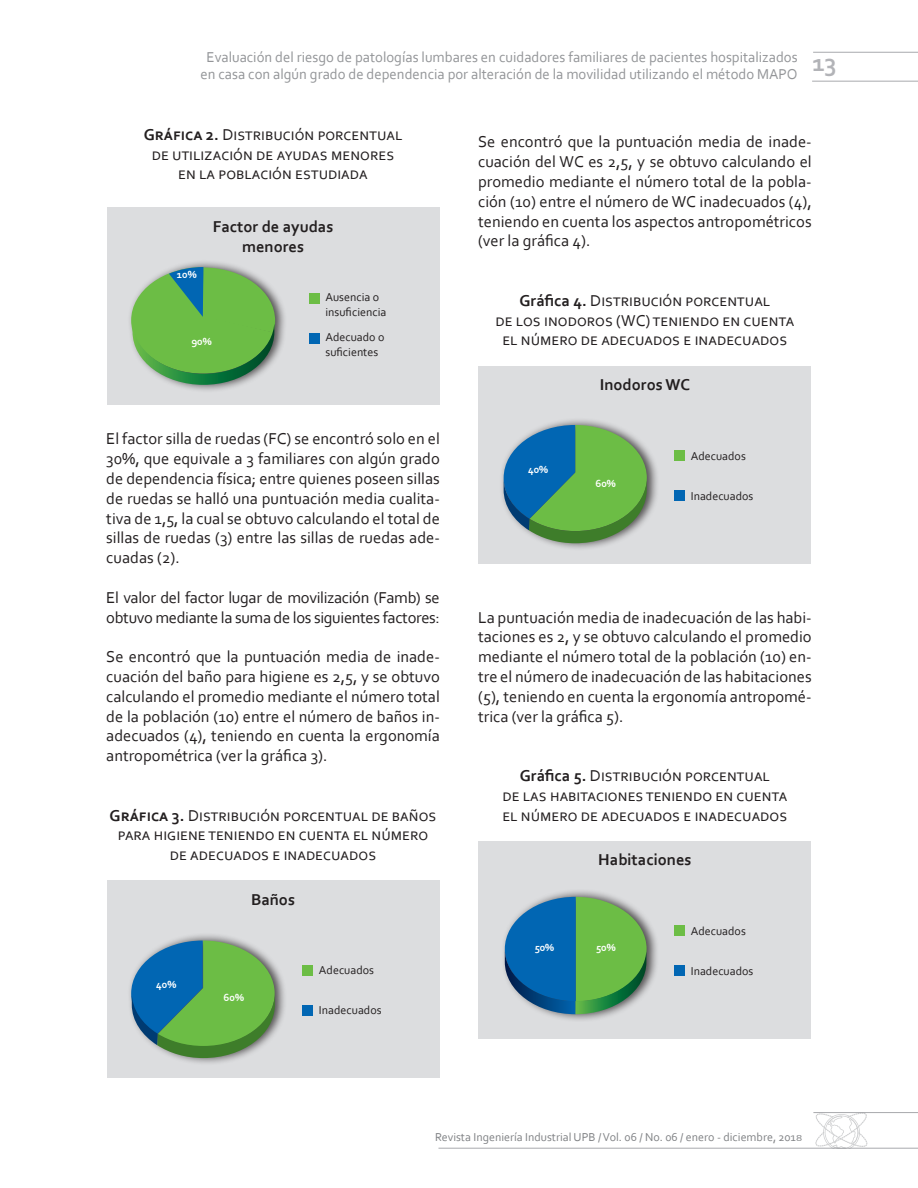
<style>
.page{position:relative;width:918px;height:1188px;background:#fff}
.page>*{position:absolute;margin:0;border:0;box-sizing:border-box;transform-origin:0 0}
.t1{font:700 25.5px "Corbel";color:#b2b3b7}
.texto_corrido_ing_in{font:16.5px/19.8px "Corbel";color:#231f20;text-align:justify}
.encabezado_tablas_in{font:16.5px/19.8px "Corbel";color:#231f20;text-align:center}
.texto_corrido_ing_in-2{font:16.5px/19.8px "Corbel";letter-spacing:-.02em;color:#231f20}
.texto_corrido_ing_in-3{font:700 16.5px "Corbel";color:#231f20}
.t2{font:15px/16.5px "Corbel";color:#939598;text-align:center}
.texto_corrido_ing_in-4{font:12px "Corbel";color:#231f20}
.t3{font:12px "Corbel";color:#808285}
.texto_corrido_ing_in-5{font:700 10.8px "Corbel";color:#fff}
.s1{font-weight:700}
.s2{font-size:9px}
</style>
<div class="page">
<hr style="left:813px;top:52px;width:105px;height:1px;background:#a8a9ad">
<hr style="left:812px;top:81px;width:106px;height:1px;background:#a8a9ad">
<hr style="left:438px;top:1148px;width:480px;height:1px;background:#a8a9ad">
<hr style="left:813px;top:1112px;width:105px;height:1px;background:#a8a9ad">
<svg style="left:815px;top:1113px;width:52px;height:35px"></svg>
<div style="left:107px;top:208px;width:332px;height:197px;background:#dcdddf"></div>
<div style="left:309px;top:293px;width:11px;height:11px;background:#6cbd45"></div>
<div style="left:309px;top:333px;width:11px;height:11px;background:#0166b3"></div>
<div style="left:127px;top:259px;width:161px;height:134px;background:#231f20;opacity:.75"></div>
<svg style="left:131px;top:267px;width:144px;height:118px;background:#72b564"></svg>
<div style="left:107px;top:881px;width:332px;height:197px;background:#dcdddf"></div>
<div style="left:127px;top:932px;width:160px;height:134px;background:#231f20;opacity:.75"></div>
<svg style="left:131px;top:941px;width:144px;height:117px;background:#5ca07a"></svg>
<div style="left:303px;top:965px;width:10px;height:11px;background:#6cbd45"></div>
<div style="left:303px;top:1005px;width:10px;height:11px;background:#0166b3"></div>
<div style="left:479px;top:366px;width:332px;height:197px;background:#dcdddf"></div>
<div style="left:500px;top:417px;width:159px;height:134px;background:#231f20;opacity:.75"></div>
<svg style="left:504px;top:425px;width:143px;height:118px;background:#5a9f7a"></svg>
<div style="left:675px;top:450px;width:10px;height:11px;background:#6cbd45"></div>
<div style="left:675px;top:490px;width:10px;height:11px;background:#0166b3"></div>
<div style="left:479px;top:841px;width:332px;height:197px;background:#dcdddf"></div>
<div style="left:675px;top:926px;width:10px;height:10px;background:#6cbd45"></div>
<div style="left:675px;top:966px;width:10px;height:10px;background:#0166b3"></div>
<div style="left:501px;top:889px;width:158px;height:133px;background:#231f20;opacity:.75"></div>
<svg style="left:505px;top:897px;width:142px;height:117px;background:#4c9586"></svg>
<p class="t2" style="left:201px;top:49px;width:599px">Evaluación del riesgo de patologías lumbares en cuidadores familiares de pacientes hospitalizados en casa con algún grado de dependencia por alteración de la movilidad utilizando el método MAPO</p>
<h1 class="t1" style="left:813px;top:47px;width:26px">13</h1>
<p class="encabezado_tablas_in" style="left:144px;top:124px;width:260px"><span class="s1">Gráfica 2.</span> Distribución porcentual de utilización de ayudas menores en la población estudiada</p>
<p class="texto_corrido_ing_in-5" style="left:177px;top:268px;width:21px">10%</p>
<p class="texto_corrido_ing_in-3" style="left:213px;top:216px;width:122px">Factor de ayudas</p>
<p class="texto_corrido_ing_in-3" style="left:242px;top:236px;width:64px">menores</p>
<p class="texto_corrido_ing_in-5" style="left:191px;top:335px;width:22px">90%</p>
<p class="texto_corrido_ing_in-4" style="left:325px;top:290px;width:55px">Ausencia o</p>
<p class="texto_corrido_ing_in-4" style="left:325px;top:305px;width:62px">insuficiencia</p>
<p class="texto_corrido_ing_in-4" style="left:325px;top:330px;width:61px">Adecuado o</p>
<p class="texto_corrido_ing_in-4" style="left:325px;top:345px;width:54px">suficientes</p>
<p class="texto_corrido_ing_in" style="left:106px;top:429px;width:335px">El factor silla de ruedas (FC) se encontró solo en el 30%, que equivale a 3 familiares con algún grado de dependencia física; entre quienes poseen sillas de ruedas se halló una puntuación media cualita&shy;tiva de 1,5, la cual se obtuvo calculando el total de sillas de ruedas (3) entre las sillas de ruedas ade&shy;cuadas (2).</p>
<p class="texto_corrido_ing_in-2" style="left:106px;top:587px;width:335px">El valor del factor lugar de movilización (Famb) se obtuvo mediante la suma de los siguientes factores:</p>
<p class="texto_corrido_ing_in" style="left:106px;top:646px;width:335px">Se encontró que la puntuación media de inade&shy;cuación del baño para higiene es 2,5, y se obtuvo calculando el promedio mediante el número total de la población (10) entre el número de baños in&shy;adecuados (4), teniendo en cuenta la ergonomía antropométrica (ver la gráfica 3).</p>
<p class="encabezado_tablas_in" style="left:110px;top:805px;width:328px"><span class="s1">Gráfica 3.</span> Distribución porcentual de baños para higiene teniendo en cuenta el número de adecuados e inadecuados</p>
<p class="texto_corrido_ing_in-5" style="left:156px;top:978px;width:22px">40%</p>
<p class="texto_corrido_ing_in-3" style="left:251px;top:889px;width:46px">Baños</p>
<p class="texto_corrido_ing_in-5" style="left:224px;top:991px;width:22px">60%</p>
<p class="texto_corrido_ing_in-4" style="left:319px;top:963px;width:57px">Adecuados</p>
<p class="texto_corrido_ing_in-4" style="left:319px;top:1003px;width:64px">Inadecuados</p>
<p class="texto_corrido_ing_in" style="left:478px;top:132px;width:335px">Se encontró que la puntuación media de inade&shy;cuación del WC es 2,5, y se obtuvo calculando el promedio mediante el número total de la pobla&shy;ción (10) entre el número de WC inadecuados (4), teniendo en cuenta los aspectos antropométricos (ver la gráfica 4).</p>
<p class="texto_corrido_ing_in" style="left:495px;top:290px;width:300px;text-align:center"><span class="s1">Gráfica 4.</span> Distribución porcentual<br>de los inodoros (WC) teniendo en cuenta el número de adecuados e inadecuados</p>
<p class="texto_corrido_ing_in-5" style="left:528px;top:463px;width:22px">40%</p>
<p class="texto_corrido_ing_in-3" style="left:600px;top:375px;width:92px">Inodoros WC</p>
<p class="texto_corrido_ing_in-5" style="left:595px;top:476px;width:22px">60%</p>
<p class="texto_corrido_ing_in-4" style="left:691px;top:448px;width:57px">Adecuados</p>
<p class="texto_corrido_ing_in-4" style="left:691px;top:488px;width:64px">Inadecuados</p>
<p class="texto_corrido_ing_in" style="left:478px;top:607px;width:335px">La puntuación media de inadecuación de las habi&shy;taciones es 2, y se obtuvo calculando el promedio mediante el número total de la población (10) en&shy;tre el número de inadecuación de las habitaciones (5), teniendo en cuenta la ergonomía antropomé&shy;trica (ver la gráfica 5).</p>
<p class="texto_corrido_ing_in" style="left:502px;top:765px;width:287px;text-align:center"><span class="s1">Gráfica 5.</span> Distribución porcentual<br>de las habitaciones teniendo en cuenta el número de adecuados e inadecuados</p>
<p class="texto_corrido_ing_in-3" style="left:598px;top:850px;width:95px">Habitaciones</p>
<p class="texto_corrido_ing_in-5" style="left:535px;top:941px;width:21px">50%</p>
<p class="texto_corrido_ing_in-5" style="left:596px;top:941px;width:21px">50%</p>
<p class="texto_corrido_ing_in-4" style="left:691px;top:923px;width:57px">Adecuados</p>
<p class="texto_corrido_ing_in-4" style="left:691px;top:963px;width:64px">Inadecuados</p>
<p class="t3" style="left:435px;top:1130px;width:369px">Revista Ingeniería Industrial UPB / Vol. 06 / No. 06 / enero - diciembre, 201<span class="s2">8</span></p>
</div>
